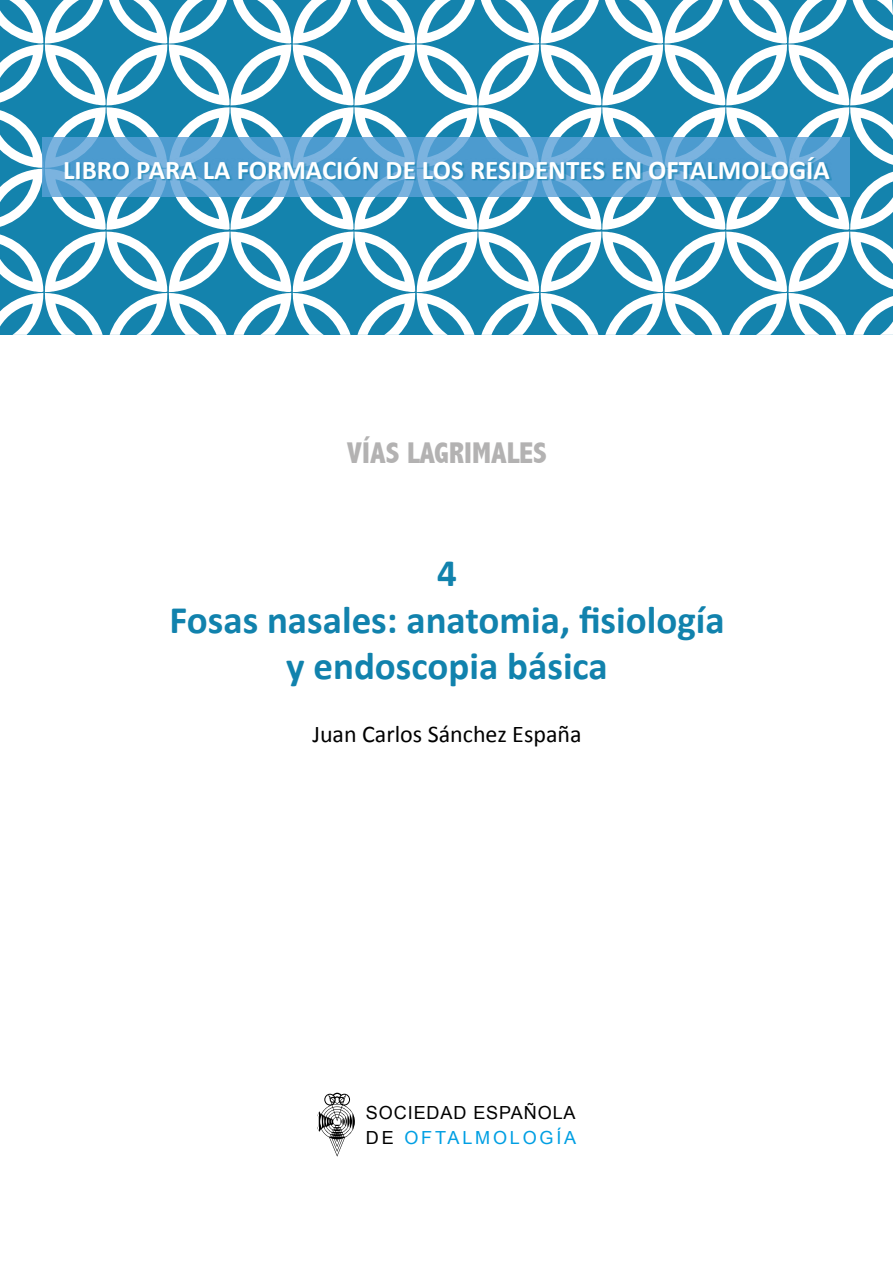
<style>
.page{position:relative;width:893px;height:1263px;background:#fff}
.page>*{position:absolute;margin:0;border:0;box-sizing:border-box;transform-origin:0 0}
.t1{font:700 39px/46.8px "Calibri";color:#1182ad;text-align:center}
.t2{font:800 condensed 30px "Abadi";color:#b3b2b2}
.t3{font:700 27px "Calibri";color:#fff}
.t4{font:24px "Calibri";color:#000}
.t5{font:18px/24.8px "Arial";letter-spacing:.05em;color:#000}
.s1{color:#009fe3}
</style>
<div class="page">
<svg style="left:0;top:0;width:893px;height:335px"></svg>
<svg style="left:43px;top:138px;width:807px;height:59px;fill:#4c9bcf"></svg>
<div style="left:65px;top:158px;width:767px;height:22px;background:#1182ad;opacity:.68"></div>
<svg style="left:317px;top:1093px;width:38px;height:64px"></svg>
<p class="t3" style="left:63px;top:153px;width:768px">LIBRO PARA LA FORMACIÓN DE LOS RESIDENTES EN OFTALMOLOGÍA</p>
<p class="t2" style="left:347px;top:436px;width:202px">VÍAS LAGRIMALES</p>
<p class="t1" style="left:169px;top:548px;width:557px">4<br>Fosas nasales: anatomia, fisiología y endoscopia básica</p>
<p class="t4" style="left:312px;top:719px;width:271px">Juan Carlos Sánchez España</p>
<p class="t5" style="left:366px;top:1100px;width:212px">SOCIEDAD ESPAÑOLA<br>DE <span class="s1">OFTALMOLOGÍA</span></p>
</div>
